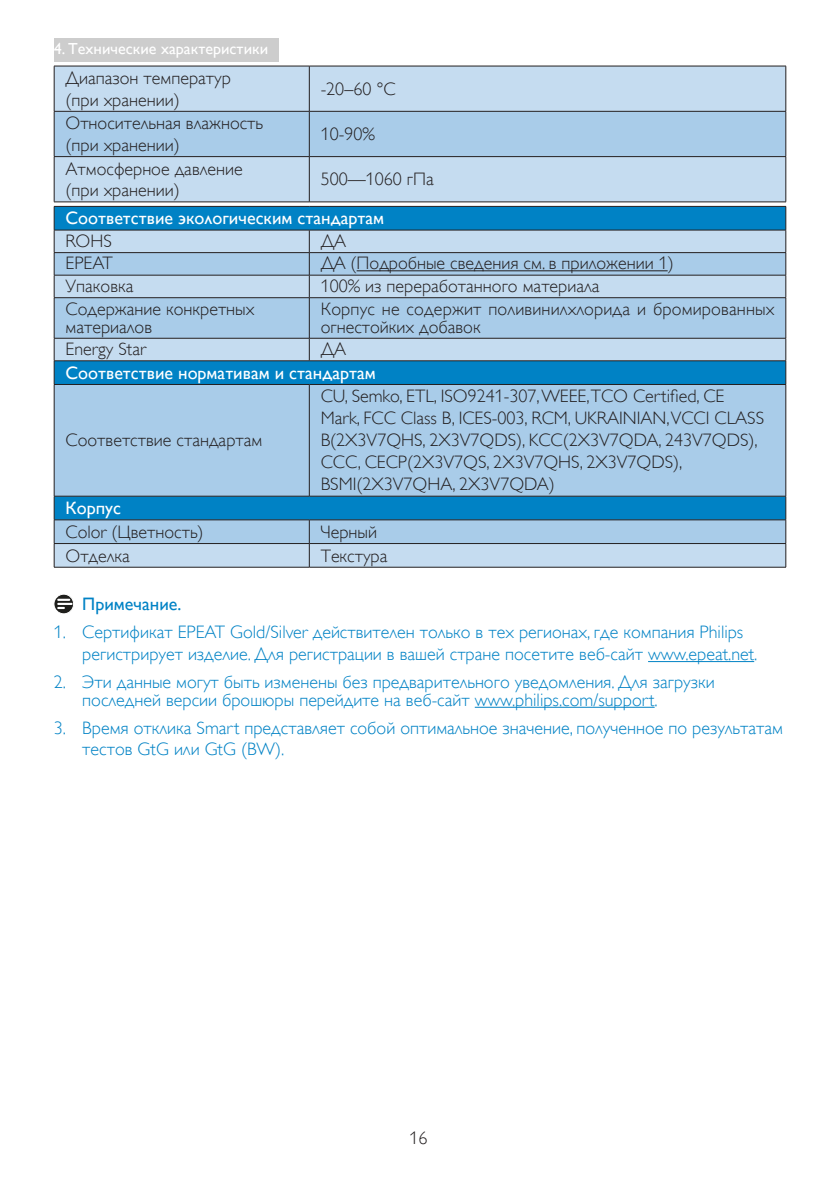
<style>
.page{position:relative;width:840px;height:1191px;background:#fff}
.page>*{position:absolute;margin:0;border:0;box-sizing:border-box;transform-origin:0 0}
.t1{font:18px/22px "Gill Sans Alt One WGL Light";color:#231f20}
.t2{font:18px/22px "Gill Sans Alt One WGL Light";color:#0082c5}
.t3{font:18px "Gill Sans Alt One WGL";color:#fff}
.Heading_4{font:18px "Gill Sans Alt One WGL";color:#0082c5}
.t4{font:16px "Gill Sans Alt One WGL";color:#fff}
</style>
<div class="page">
<div style="left:54px;top:38px;width:224px;height:24px;background:#cdcdcd"></div>
<hr style="left:647px;top:661px;width:106px;height:1px;background:#0082c5">
<hr style="left:474px;top:707px;width:180px;height:1px;background:#0082c5">
<div style="left:55px;top:67px;width:730px;height:134px;background:#c5dcf0"></div>
<div style="left:55px;top:112px;width:730px;height:44px;background:#a9cce9"></div>
<hr style="left:54px;top:66px;width:255px;height:1px;background:#231f20">
<hr style="left:309px;top:66px;width:476px;height:1px;background:#231f20">
<hr style="left:54px;top:156px;width:255px;height:1px;background:#231f20">
<hr style="left:54px;top:157px;width:1px;height:45px;background:#231f20">
<hr style="left:309px;top:156px;width:476px;height:1px;background:#231f20">
<hr style="left:309px;top:157px;width:1px;height:45px;background:#231f20">
<hr style="left:785px;top:157px;width:1px;height:45px;background:#231f20">
<hr style="left:54px;top:201px;width:255px;height:1px;background:#231f20">
<hr style="left:309px;top:201px;width:476px;height:1px;background:#231f20">
<hr style="left:54px;top:66px;width:1px;height:45px;background:#231f20">
<hr style="left:309px;top:66px;width:1px;height:45px;background:#231f20">
<hr style="left:785px;top:66px;width:1px;height:45px;background:#231f20">
<hr style="left:54px;top:112px;width:1px;height:44px;background:#231f20">
<hr style="left:54px;top:111px;width:255px;height:1px;background:#231f20">
<hr style="left:309px;top:112px;width:1px;height:44px;background:#231f20">
<hr style="left:785px;top:112px;width:1px;height:44px;background:#231f20">
<hr style="left:309px;top:111px;width:476px;height:1px;background:#231f20">
<div style="left:55px;top:207px;width:730px;height:23px;background:#0082c5"></div>
<div style="left:55px;top:231px;width:730px;height:336px;background:#c5dcf0"></div>
<svg style="left:55px;top:253px;width:730px;height:290px;background:#91c1e2"></svg>
<hr style="left:54px;top:206px;width:255px;height:1px;background:#231f20">
<hr style="left:309px;top:206px;width:476px;height:1px;background:#231f20">
<hr style="left:54px;top:385px;width:1px;height:111px;background:#231f20">
<hr style="left:54px;top:384px;width:255px;height:1px;background:#231f20">
<hr style="left:309px;top:385px;width:1px;height:111px;background:#231f20">
<hr style="left:785px;top:385px;width:1px;height:111px;background:#231f20">
<hr style="left:309px;top:384px;width:476px;height:1px;background:#231f20">
<hr style="left:54px;top:496px;width:255px;height:1px;background:#231f20">
<hr style="left:309px;top:496px;width:476px;height:1px;background:#231f20">
<hr style="left:54px;top:519px;width:255px;height:1px;background:#231f20">
<hr style="left:309px;top:519px;width:476px;height:1px;background:#231f20">
<svg style="left:54px;top:496px;width:1px;height:71px"></svg>
<hr style="left:54px;top:543px;width:255px;height:1px;background:#231f20">
<hr style="left:54px;top:567px;width:255px;height:1px;background:#231f20">
<svg style="left:309px;top:520px;width:1px;height:47px"></svg>
<svg style="left:785px;top:496px;width:1px;height:71px"></svg>
<hr style="left:54px;top:230px;width:255px;height:1px;background:#231f20">
<hr style="left:309px;top:543px;width:476px;height:1px;background:#231f20">
<hr style="left:309px;top:567px;width:476px;height:1px;background:#231f20">
<hr style="left:309px;top:230px;width:476px;height:1px;background:#231f20">
<hr style="left:54px;top:252px;width:255px;height:1px;background:#231f20">
<hr style="left:309px;top:252px;width:476px;height:1px;background:#231f20">
<svg style="left:54px;top:207px;width:1px;height:90px"></svg>
<hr style="left:54px;top:275px;width:255px;height:1px;background:#231f20">
<svg style="left:309px;top:230px;width:1px;height:67px"></svg>
<svg style="left:785px;top:207px;width:1px;height:90px"></svg>
<hr style="left:309px;top:275px;width:476px;height:1px;background:#231f20">
<hr style="left:54px;top:298px;width:1px;height:40px;background:#231f20">
<hr style="left:54px;top:297px;width:255px;height:1px;background:#231f20">
<hr style="left:309px;top:298px;width:1px;height:40px;background:#231f20">
<hr style="left:785px;top:298px;width:1px;height:40px;background:#231f20">
<hr style="left:309px;top:297px;width:476px;height:1px;background:#231f20">
<svg style="left:54px;top:339px;width:1px;height:45px"></svg>
<hr style="left:54px;top:338px;width:255px;height:1px;background:#231f20">
<svg style="left:309px;top:339px;width:1px;height:21px"></svg>
<svg style="left:785px;top:338px;width:1px;height:46px"></svg>
<hr style="left:309px;top:338px;width:476px;height:1px;background:#231f20">
<hr style="left:54px;top:360px;width:255px;height:1px;background:#231f20">
<hr style="left:309px;top:360px;width:476px;height:1px;background:#231f20">
<hr style="left:356px;top:270px;width:311px;height:1px;background:#231f20">
<svg style="left:54px;top:594px;width:20px;height:20px"></svg>
<div style="left:54px;top:594px;width:20px;height:20px;border:1px solid #fff;border-radius:50%"></div>
<svg style="left:58px;top:599px;width:13px;height:10px"></svg>
<p class="t4" style="left:54px;top:38px;width:216px">4. Технические характеристики</p>
<p class="t1" style="left:65px;top:67px;width:167px">Диапазон температур (при хранении)</p>
<p class="t1" style="left:320px;top:78px;width:77px">-20–60 °C</p>
<p class="t1" style="left:65px;top:113px;width:199px">Относительная влажность (при хранении)</p>
<p class="t1" style="left:320px;top:123px;width:56px">10-90%</p>
<p class="t1" style="left:65px;top:158px;width:179px">Атмосферное давление</p>
<p class="t1" style="left:65px;top:179px;width:116px">(при хранении)</p>
<p class="t1" style="left:320px;top:168px;width:114px">500—1060 гПа</p>
<p class="t3" style="left:65px;top:206px;width:320px">Соответствие экологическим стандартам</p>
<p class="t1" style="left:65px;top:230px;width:48px">ROHS</p>
<p class="t1" style="left:320px;top:230px;width:27px">ДА</p>
<p class="t1" style="left:65px;top:252px;width:49px">EPEAT</p>
<p class="t1" style="left:320px;top:252px;width:354px">ДА (Подробные сведения см. в приложении 1)</p>
<p class="t1" style="left:65px;top:275px;width:69px">Упаковка</p>
<p class="t1" style="left:320px;top:275px;width:280px">100% из переработанного материала</p>
<p class="t1" style="left:65px;top:299px;width:190px;line-height:18px">Содержание конкретных материалов</p>
<p class="t1" style="left:320px;top:299px;width:455px;line-height:18px">Корпус не содержит поливинилхлорида и бромированных огнестойких добавок</p>
<p class="t1" style="left:65px;top:338px;width:82px">Energy Star</p>
<p class="t1" style="left:320px;top:338px;width:27px">ДА</p>
<p class="t3" style="left:65px;top:360px;width:311px">Соответствие нормативам и стандартам</p>
<p class="t1" style="left:65px;top:429px;width:198px">Соответствие стандартам</p>
<p class="t1" style="left:320px;top:385px;width:444px">CU, Semko, ETL, ISO9241-307,WEEE,TCO Certified, CE Mark, FCC Class B, ICES-003, RCM, UKRAINIAN,VCCI CLASS B(2X3V7QHS, 2X3V7QDS), KCC(2X3V7QDA, 243V7QDS), CCC, CECP(2X3V7QS, 2X3V7QHS, 2X3V7QDS), BSMI(2X3V7QHA, 2X3V7QDA)</p>
<p class="t3" style="left:65px;top:496px;width:57px">Корпус</p>
<p class="t1" style="left:65px;top:521px;width:139px">Color (Цветность)</p>
<p class="t1" style="left:320px;top:521px;width:58px">Черный</p>
<p class="t1" style="left:65px;top:544px;width:66px">Отделка</p>
<p class="t1" style="left:320px;top:544px;width:68px">Текстура</p>
<p class="Heading_4" style="left:82px;top:591px;width:101px">Примечание.</p>
<p class="t2" style="left:82px;top:621px;width:676px;text-indent:-28px">1. Сертификат EPEAT Gold/Silver действителен только в тех регионах, где компания Philips регистрирует изделие. Для регистрации в вашей стране посетите веб-сайт www.epeat.net.</p>
<p class="t2" style="left:82px;top:673px;width:633px;line-height:18px;text-indent:-28px">2. Эти данные могут быть изменены без предварительного уведомления. Для загрузки последней версии брошюры перейдите на веб-сайт www.philips.com/support.</p>
<p class="t2" style="left:82px;top:717px;width:702px;line-height:21px;text-indent:-28px">3. Время отклика Smart представляет собой оптимальное значение, полученное по результатам тестов GtG или GtG (BW).</p>
<p class="t1" style="left:409px;top:1127px;width:19px">16</p>
</div>
